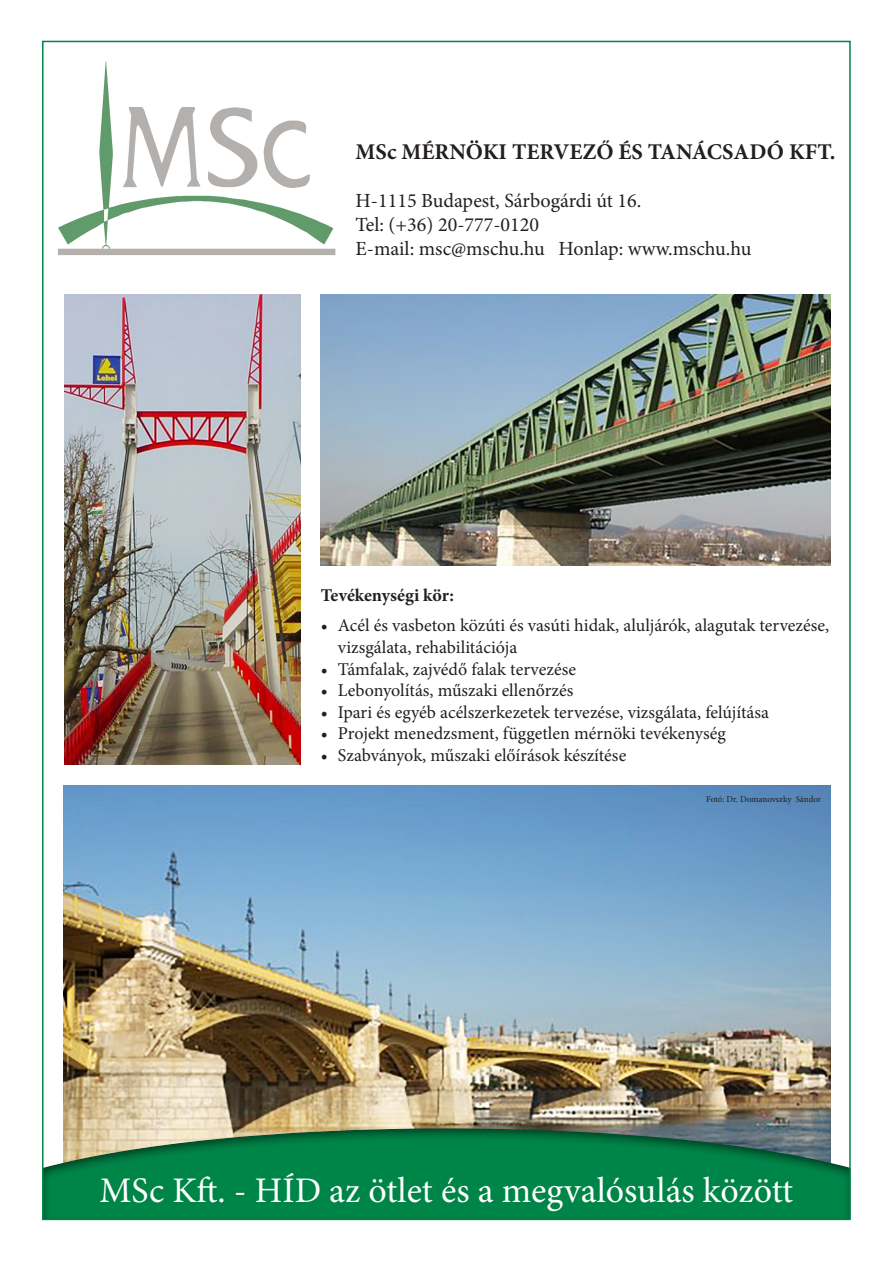
<style>
.page{position:relative;width:893px;height:1263px;background:#fff}
.page>*{position:absolute;margin:0;border:0;box-sizing:border-box;transform-origin:0 0}
.t1{font:36px "Minion Pro";color:#fff}
.t2{font:700 22.5px "Minion Pro";color:#231f20}
.t3{font:20.1px/24.2px "Minion Pro";color:#231f20}
.t4{font:18px/21.6px "Minion Pro";color:#231f20}
.t5{font:700 18px "Minion Pro";letter-spacing:-.005em;color:#231f20}
.t6{font:9px "Minion Pro";letter-spacing:-.005em;color:#231f20}
</style>
<div class="page">
<img style="left:321px;top:294px;width:510px;height:272px">
<img style="left:63px;top:786px;width:767px;height:339px">
<img style="left:64px;top:294px;width:236px;height:470px">
<img style="left:58px;top:61px;width:278px;height:195px">
<div style="left:42px;top:1125px;width:810px;height:95px;background:#231f20;opacity:.63"></div>
<p class="t2" style="left:356px;top:136px;width:481px">MSc MÉRNÖKI TERVEZŐ ÉS TANÁCSADÓ KFT.</p>
<p class="t3" style="left:356px;top:189px;width:397px">H-1115 Budapest, Sárbogárdi út 16.<br>Tel: (+36) 20-777-0120<br>E-mail: msc@mschu.hu Honlap: www.mschu.hu</p>
<p class="t5" style="left:321px;top:583px;width:135px">Tevékenységi kör:</p>
<p class="t4" style="left:338px;top:615px;width:493px;text-indent:-17px">• Acél és vasbeton közúti és vasúti hidak, aluljárók, alagutak tervezése, vizsgálata, rehabilitációja</p>
<p class="t4" style="left:321px;top:658px;width:257px">• Támfalak, zajvédő falak tervezése</p>
<p class="t4" style="left:321px;top:680px;width:254px">• Lebonyolítás, műszaki ellenőrzés</p>
<p class="t4" style="left:321px;top:701px;width:450px">• Ipari és egyéb acélszerkezetek tervezése, vizsgálata, felújítása</p>
<p class="t4" style="left:321px;top:723px;width:406px">• Projekt menedzsment, független mérnöki tevékenység</p>
<p class="t4" style="left:321px;top:745px;width:307px">• Szabványok, műszaki előírások készítése</p>
<p class="t6" style="left:706px;top:793px;width:117px">Fotó: Dr. Domanovszky Sándor</p>
<p class="t1" style="left:99px;top:1166px;width:695px">MSc Kft. - HÍD az ötlet és a megvalósulás között</p>
</div>
